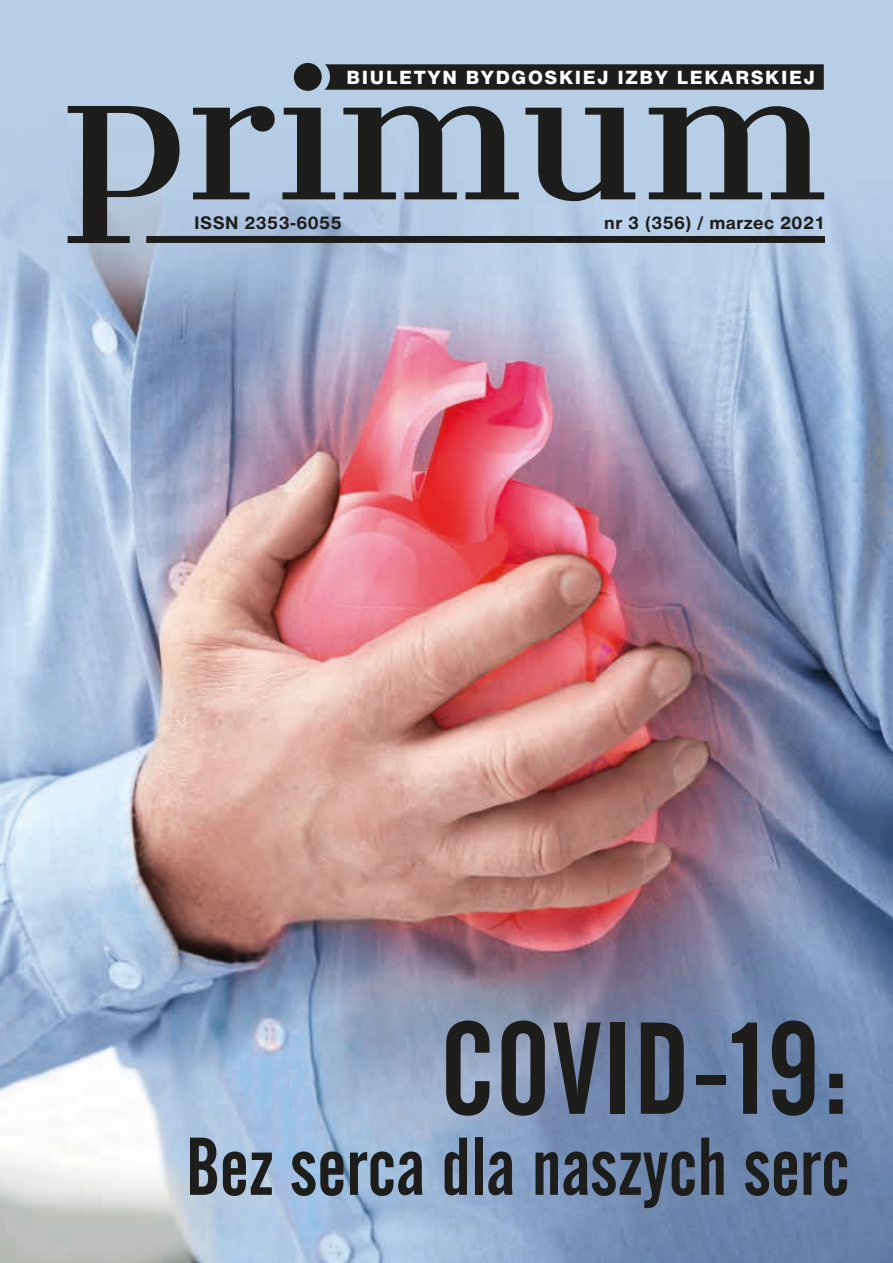
<style>
.page{position:relative;width:893px;height:1263px;background:#fff}
.page>*{position:absolute;margin:0;border:0;box-sizing:border-box;transform-origin:0 0}
.t1{font:183.45px "Cantata One";color:#1d1d1b}
.t2{font:112.5px "Alternate Gothic 2 PL";letter-spacing:.015em;color:#1d1d1b}
.t3{font:70.5px "Alternate Gothic 2 PL";color:#1d1d1b}
.t4{font:18.3px "Switzer EFN Heavy";letter-spacing:.09em;color:#fff}
.t5{font:700 17.4px "Switzer EFN";letter-spacing:.025em;color:#1d1d1b}
</style>
<div class="page">
<img style="left:0;top:0;width:893px;height:1263px">
<svg style="left:325px;top:64px;width:499px;height:26px;background:#212221"></svg>
<div style="left:294px;top:63px;width:28px;height:28px;background:#1d1d1b;border-radius:50%"></div>
<div style="left:146px;top:236px;width:679px;height:7px;background:#1d1d1b"></div>
<h1 class="t1" style="left:63px;top:17px;width:765px">Primum</h1>
<p class="t4" style="left:347px;top:67px;width:470px">BIULETYN BYDGOSKIEJ IZBY LEKARSKIEJ</p>
<p class="t5" style="left:194px;top:212px;width:149px">ISSN 2353-6055</p>
<p class="t5" style="left:604px;top:212px;width:223px">nr 3 (356) / marzec 2021</p>
<h2 class="t2" style="left:441px;top:997px;width:411px">COVID-19:</h2>
<h3 class="t3" style="left:185px;top:1121px;width:666px">Bez serca dla naszych serc</h3>
</div>
